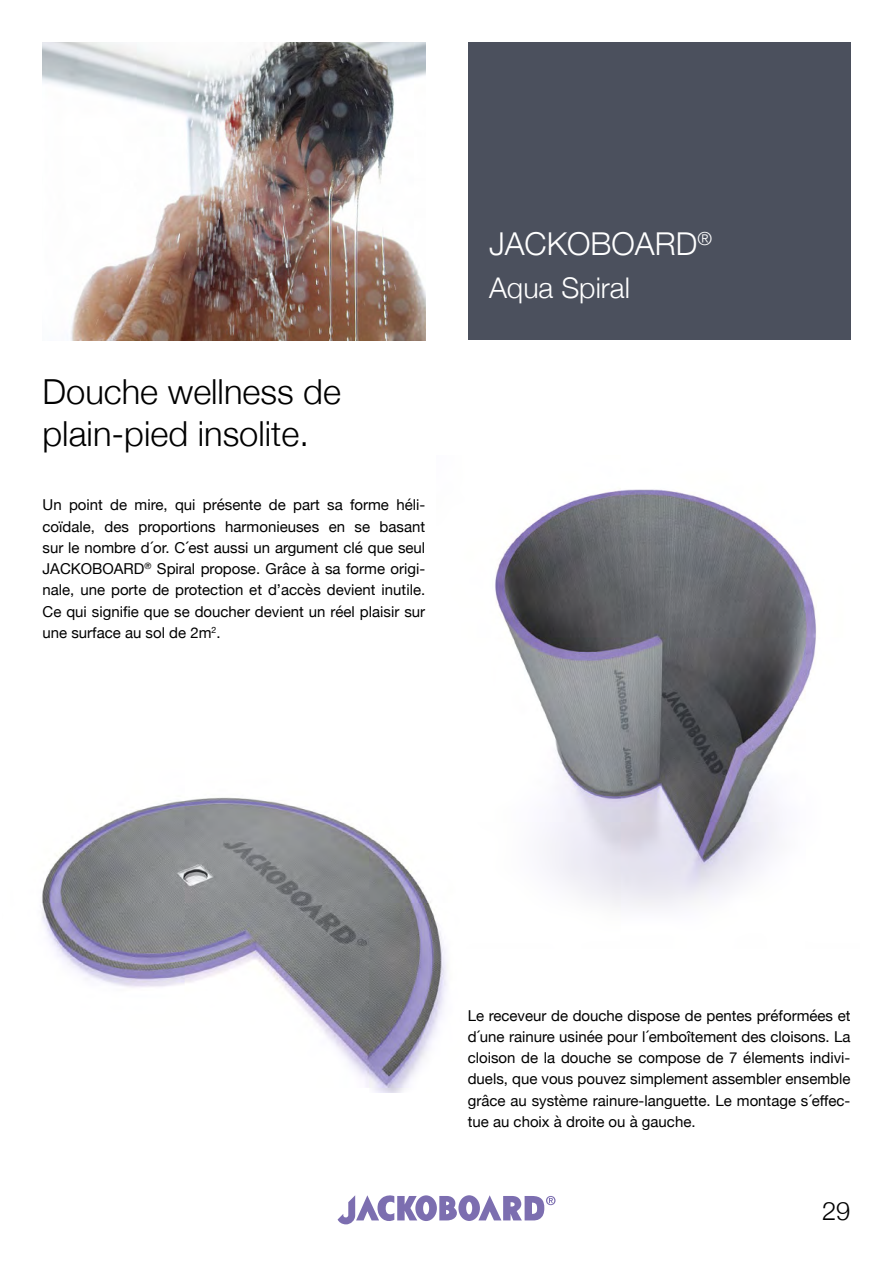
<style>
.page{position:relative;width:893px;height:1263px;background:#fff}
.page>*{position:absolute;margin:0;border:0;box-sizing:border-box;transform-origin:0 0}
.t1{font:300 34.5px/42.5px "Helvetica Neue";color:#000}
.t2{font:300 31.5px "Helvetica Neue";color:#fff}
.t3{font:300 28.5px "Helvetica Neue";color:#fff}
.t4{font:300 25.5px "Helvetica Neue";color:#000}
.t5{font:15px/21.3px "Helvetica Neue";color:#000;text-align:justify}
</style>
<div class="page">
<img style="left:495px;top:489px;width:322px;height:419px">
<img style="left:43px;top:43px;width:382px;height:297px">
<img style="left:40px;top:797px;width:407px;height:296px">
<svg style="left:338px;top:1195px;width:217px;height:29px"></svg>
<div style="left:468px;top:43px;width:382px;height:297px;background:#4b505d"></div>
<h1 class="t1" style="left:43px;top:368px;width:300px">Douche wellness de plain-pied insolite.</h1>
<p class="t5" style="left:43px;top:495px;width:384px">Un point de mire, qui présente de part sa forme héli&shy;coïdale, des proportions harmonieuses en se basant sur le nombre d´or. C´est aussi un argument clé que seul JACKOBOARD<sup>®</sup> Spiral propose. Grâce à sa forme origi&shy;nale, une porte de protection et d’accès devient inutile.<br>Ce qui signifie que se doucher devient un réel plaisir sur une surface au sol de 2m<sup>2</sup>.</p>
<h2 class="t2" style="left:489px;top:218px;width:224px">JACKOBOARD<sup>®</sup></h2>
<h3 class="t3" style="left:489px;top:264px;width:142px">Aqua Spiral</h3>
<p class="t5" style="left:468px;top:1005px;width:384px">Le receveur de douche dispose de pentes préformées et d´une rainure usinée pour l´emboîtement des cloisons. La cloison de la douche se compose de 7 élements indivi&shy;duels, que vous pouvez simplement assembler ensemble grâce au système rainure-languette. Le montage s´effec&shy;tue au choix à droite ou à gauche.</p>
<h3 class="t4" style="left:822px;top:1191px;width:30px">29</h3>
</div>
